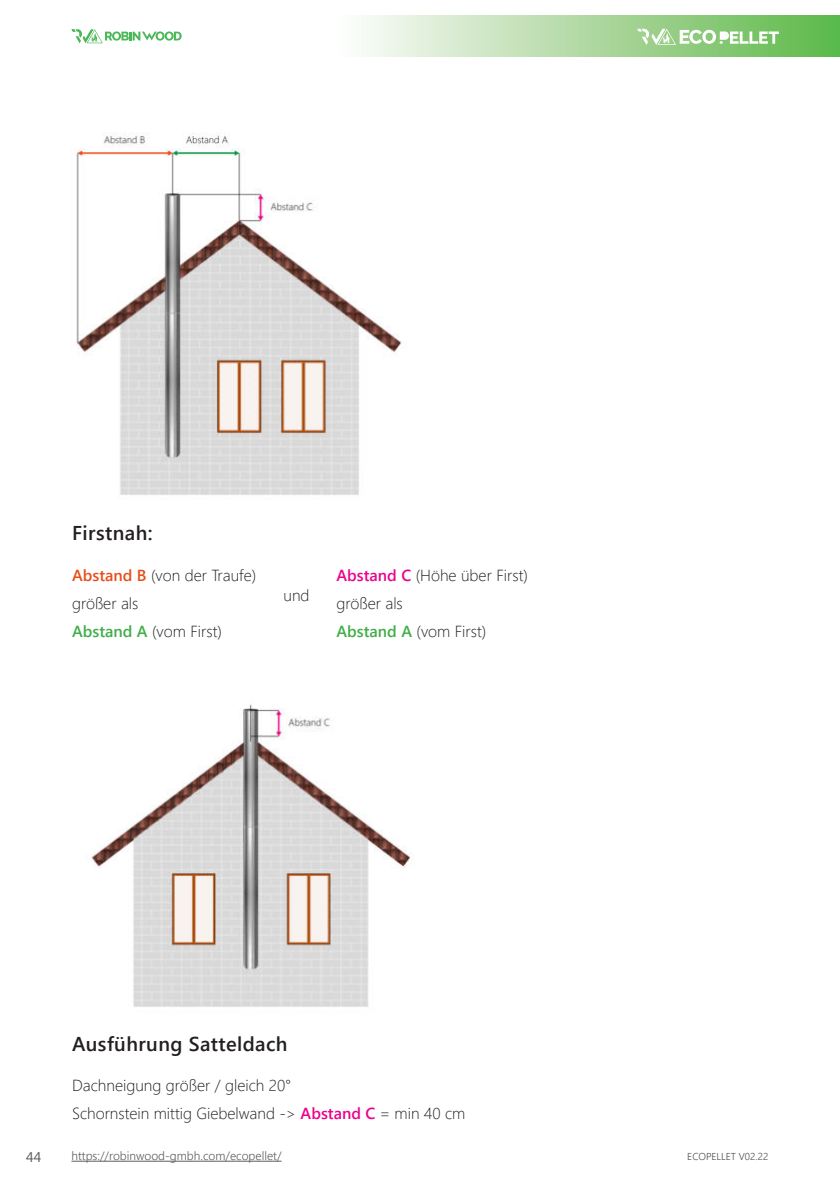
<style>
.page{position:relative;width:840px;height:1191px;background:#fff}
.page>*{position:absolute;margin:0;border:0;box-sizing:border-box;transform-origin:0 0}
.t1{font:600 20px "Segoe UI";letter-spacing:.02em;color:#231f20}
.t2{font:300 16px/28px "Segoe UI";color:#231f20}
.t3{font:14px "Segoe UI";color:#57585a}
.t4{font:300 12px "Segoe UI";color:#5e5e61}
.t5{font:300 10px "Segoe UI";color:#4b4c4d}
.s1{font-weight:600;color:#e94e1a}
.s2{font-weight:600;color:#40ae49}
.s3{font-weight:600;color:#ed028c}
</style>
<div class="page">
<div style="left:336px;top:16px;width:503px;height:41px;background:linear-gradient(to right,#fffcfd,#5eb749)"></div>
<svg style="left:636px;top:29px;width:142px;height:16px"></svg>
<hr style="left:71px;top:1160px;width:210px;height:1px;background:#5e5e61">
<svg style="left:71px;top:29px;width:110px;height:14px"></svg>
<img style="left:76px;top:132px;width:326px;height:363px">
<img style="left:91px;top:704px;width:320px;height:303px">
<p class="t1" style="left:72px;top:525px;width:82px">Firstnah:</p>
<p class="t2" style="left:72px;top:562px;width:186px"><span class="s1">Abstand B</span> (von der Traufe) größer als<br><span class="s2">Abstand A</span> (vom First)</p>
<p class="t2" style="left:283px;top:583px;width:28px">und</p>
<p class="t2" style="left:336px;top:562px;width:193px"><span class="s3">Abstand C</span> (Höhe über First) größer als<br><span class="s2">Abstand A</span> (vom First)</p>
<p class="t1" style="left:72px;top:1036px;width:217px">Ausführung Satteldach</p>
<p class="t2" style="left:72px;top:1073px;width:394px">Dachneigung größer / gleich 20°<br>Schornstein mittig Giebelwand -&gt; <span class="s3">Abstand C</span> = min 40 cm</p>
<p class="t3" style="left:26px;top:1151px;width:17px">44</p>
<p class="t4" style="left:71px;top:1151px;width:211px">https://robinwood-gmbh.com/ecopellet/</p>
<p class="t5" style="left:687px;top:1150px;width:82px">ECOPELLET V02.22</p>
</div>
